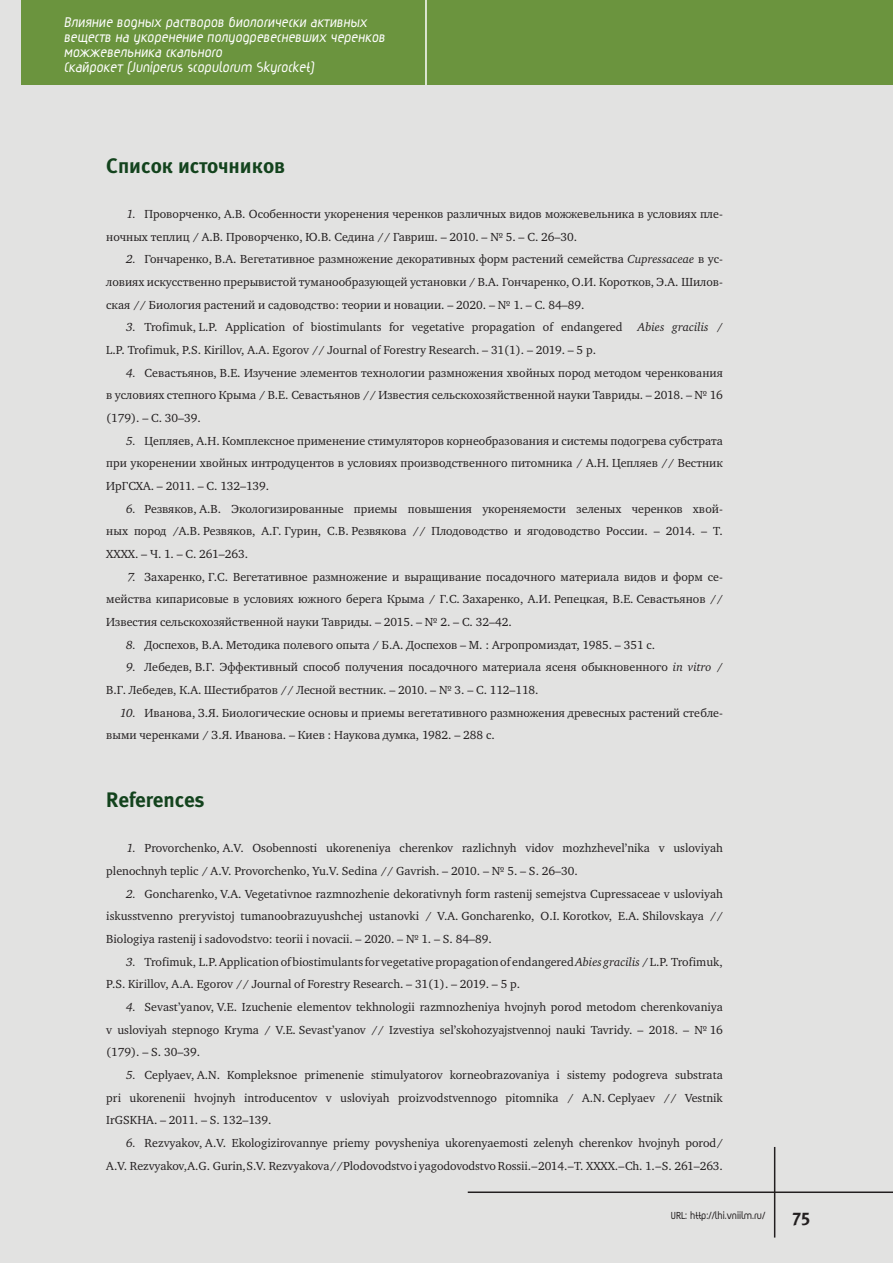
<style>
.page{position:relative;width:893px;height:1263px;background:#e2e2e1}
.page>*{position:absolute;margin:0;border:0;box-sizing:border-box;transform-origin:0 0}
.Zag_2{font:21px "Meta Bold LFC";color:#13431d}
.t1{font:18px "Meta Bold C";color:#231f20}
.t2{font:700 16.5px/15px "Magic C";color:#fff}
.t3{font:12px/22.6px "Charter C";color:#231f20;text-align:justify}
.t4{font:700 12px "Magic C";color:#231f20}
.t5{font:italic 12px "Charter C";color:#231f20}
.s1{font-style:italic}
.s2{font-style:normal}
</style>
<div class="page">
<div style="left:21px;top:0;width:872px;height:85px;background:#6b943e"></div>
<hr style="left:425px;top:0;width:2px;height:85px;background:#fff">
<hr style="left:468px;top:1191px;width:425px;height:2px;background:#231f20">
<hr style="left:774px;top:1147px;width:1px;height:90px;background:#231f20">
<h3 class="t2" style="left:64px;top:16px;width:325px">Влияние водных растворов биологически активных веществ на укоренение полуодревесневших черенков можжевельника скального<br>Скайрокет (Juniperus scopulorum Skyrocket)</h3>
<p class="Zag_2" style="left:106px;top:153px;width:181px">Список источников</p>
<p class="t3" style="left:106px;top:203px;width:618px;text-indent:20px"><span class="s1">1.</span> Проворченко, А.В. Особенности укоренения черенков различных видов можжевельника в условиях пле&shy;ночных теплиц / А.В. Проворченко, Ю.В. Седина // Гавриш. – 2010. – № 5. – С. 26–30.</p>
<p class="t3" style="left:106px;top:248px;width:618px;text-indent:20px"><span class="s1">2.</span> Гончаренко, В.А. Вегетативное размножение декоративных форм растений семейства <span class="s1">Cupressaceae</span> в ус&shy;ловиях искусственно прерывистой туманообразующей установки / В.А. Гончаренко, О.И. Коротков, Э.А. Шилов&shy;ская // Биология растений и садоводство: теории и новации. – 2020. – № 1. – С. 84–89.</p>
<p class="t3" style="left:126px;top:316px;width:498px"><span class="s1">3.</span> Trofimuk, L.P. Application of biostimulants for vegetative propagation of endangered</p>
<p class="t5" style="left:638px;top:321px;width:86px">Abies gracilis <span class="s2">/</span></p>
<p class="t3" style="left:106px;top:339px;width:491px">L.P. Trofimuk, P.S. Kirillov, A.A. Egorov // Journal of Forestry Research. – 31(1). – 2019. – 5 p.</p>
<p class="t3" style="left:106px;top:361px;width:618px;text-indent:20px"><span class="s1">4.</span> Севастьянов, В.Е. Изучение элементов технологии размножения хвойных пород методом черенкования в условиях степного Крыма / В.Е. Севастьянов // Известия сельскохозяйственной науки Тавриды. – 2018. – № 16 (179). – С. 30–39.</p>
<p class="t3" style="left:106px;top:429px;width:618px;text-indent:20px"><span class="s1">5.</span> Цепляев, А.Н. Комплексное применение стимуляторов корнеобразования и системы подогрева субстрата при укоренении хвойных интродуцентов в условиях производственного питомника / А.Н. Цепляев // Вестник ИрГСХА. – 2011. – С. 132–139.</p>
<p class="t3" style="left:106px;top:497px;width:618px;text-indent:20px"><span class="s1">6.</span> Резвяков, А.В. Экологизированные приемы повышения укореняемости зеленых черенков хвой&shy;ных пород /А.В. Резвяков, А.Г. Гурин, С.В. Резвякова // Плодоводство и ягодоводство России. – 2014. – Т.<br>XXXX. – Ч. 1. – С. 261–263.</p>
<p class="t3" style="left:106px;top:565px;width:618px;text-indent:21px"><span class="s1">7.</span> Захаренко, Г.С. Вегетативное размножение и выращивание посадочного материала видов и форм се&shy;мейства кипарисовые в условиях южного берега Крыма / Г.С. Захаренко, А.И. Репецкая, В.Е. Севастьянов // Известия сельскохозяйственной науки Тавриды. – 2015. – № 2. – С. 32–42.</p>
<p class="t3" style="left:126px;top:633px;width:531px"><span class="s1">8.</span> Доспехов, В.А. Методика полевого опыта / Б.А. Доспехов – М. : Агропромиздат, 1985. – 351 с.</p>
<p class="t3" style="left:106px;top:656px;width:618px;text-indent:20px"><span class="s1">9.</span> Лебедев, В.Г. Эффективный способ получения посадочного материала ясеня обыкновенного <span class="s1">in vitro</span> /<br>В.Г. Лебедев, К.А. Шестибратов // Лесной вестник. – 2010. – № 3. – С. 112–118.</p>
<p class="t3" style="left:106px;top:701px;width:618px;text-indent:14px"><span class="s1">10.</span> Иванова, З.Я. Биологические основы и приемы вегетативного размножения древесных растений стебле&shy;выми черенками / З.Я. Иванова. – Киев : Наукова думка, 1982. – 288 с.</p>
<p class="Zag_2" style="left:106px;top:787px;width:100px">References</p>
<p class="t3" style="left:106px;top:837px;width:618px;text-indent:20px"><span class="s1">1.</span> Provorchenko, A.V. Osobennosti ukoreneniya cherenkov razlichnyh vidov mozhzhevel’nika v usloviyah plenochnyh teplic / A.V. Provorchenko, Yu.V. Sedina // Gavrish. – 2010. – № 5. – S. 26–30.</p>
<p class="t3" style="left:106px;top:882px;width:618px;text-indent:20px"><span class="s1">2.</span> Goncharenko, V.A. Vegetativnoe razmnozhenie dekorativnyh form rastenij semejstva Cupressaceae v usloviyah iskusstvenno preryvistoj tumanoobrazuyushchej ustanovki / V.A. Goncharenko, O.I. Korotkov, E.A. Shilovskaya // Biologiya rastenij i sadovodstvo: teorii i novacii. – 2020. – № 1. – S. 84–89.</p>
<p class="t3" style="left:106px;top:950px;width:618px;text-indent:20px"><span class="s1">3.</span> Trofimuk, L.P.Applicationofbiostimulants for vegetativepropagationof endangered<span class="s1">Abies gracilis</span>/L.P. Trofimuk,<br>P.S. Kirillov, A.A. Egorov // Journal of Forestry Research. – 31(1). – 2019. – 5 p.</p>
<p class="t3" style="left:106px;top:996px;width:618px;text-indent:20px"><span class="s1">4.</span> Sevast’yanov, V.E. Izuchenie elementov tekhnologii razmnozheniya hvojnyh porod metodom cherenkovaniya v usloviyah stepnogo Kryma / V.E. Sevast’yanov // Izvestiya sel’skohozyajstvennoj nauki Tavridy. – 2018. – № 16 (179). – S. 30–39.</p>
<p class="t3" style="left:106px;top:1064px;width:618px;text-indent:20px"><span class="s1">5.</span> Ceplyaev, A.N. Kompleksnoe primenenie stimulyatorov korneobrazovaniya i sistemy podogreva substrata pri ukorenenii hvojnyh introducentov v usloviyah proizvodstvennogo pitomnika / A.N. Ceplyaev // Vestnik IrGSKHA. – 2011. – S. 132–139.</p>
<p class="t3" style="left:106px;top:1132px;width:618px;text-align:right"><span class="s1">6.</span> Rezvyakov, A.V. Ekologizirovannye priemy povysheniya ukorenyaemosti zelenyh cherenkov hvojnyh porod/<br>A.V. Rezvyakov,A.G. Gurin,S.V. Rezvyakova//Plodovodstvo i yagodovodstvo Rossii.–2014.–T. XXXX.–Ch. 1.–S. 261–263.</p>
<p class="t4" style="left:671px;top:1210px;width:96px">URL: http://lhi.vniilm.ru/</p>
<h2 class="t1" style="left:792px;top:1205px;width:19px">75</h2>
</div>
